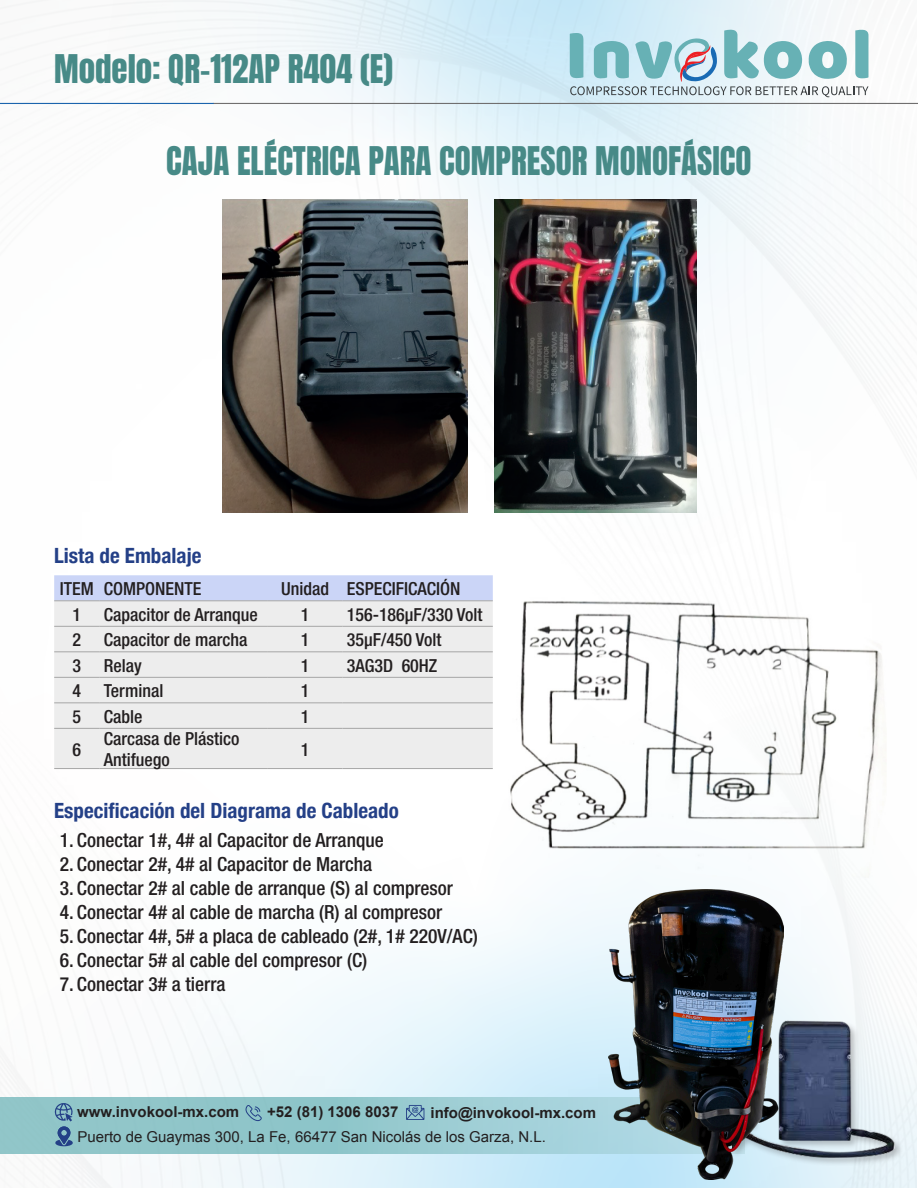
<style>
.page{position:relative;width:918px;height:1188px;background:#fff}
.page>*{position:absolute;margin:0;border:0;box-sizing:border-box;transform-origin:0 0}
.t1{font:33px "Anton";color:#478a87}
.t2{font:700 condensed 21px "Helvetica Neue";color:#244087}
.t3{font:500 condensed 19.5px "Helvetica Neue";color:#231f20}
.t4{font:500 condensed 18px/21.6px "Helvetica Neue";color:#231f20}
.t5{font:700 15px "Arial";color:#231f20}
.t6{font:15px "Arial";color:#231f20}
</style>
<div class="page">
<img style="left:1px;top:0;width:916px;height:1188px">
<svg style="left:570px;top:30px;width:298px;height:67px"></svg>
<hr style="left:213px;top:103px;width:705px;height:1px;background:#706f6f">
<hr style="left:0;top:103px;width:214px;height:1px;background:#1b64ad">
<svg style="left:0;top:1098px;width:609px;height:55px"></svg>
<svg style="left:406px;top:1105px;width:18px;height:15px"></svg>
<svg style="left:246px;top:1105px;width:16px;height:16px"></svg>
<svg style="left:55px;top:1103px;width:18px;height:43px"></svg>
<img style="left:223px;top:200px;width:244px;height:313px">
<img style="left:494px;top:200px;width:203px;height:312px">
<svg style="left:54px;top:575px;width:439px;height:26px"></svg>
<div style="left:54px;top:602px;width:439px;height:166px;background:#ededed"></div>
<hr style="left:54px;top:601px;width:46px;height:1px;background:#a6a6a6">
<hr style="left:100px;top:601px;width:168px;height:1px;background:#a6a6a6">
<hr style="left:268px;top:601px;width:74px;height:1px;background:#a6a6a6">
<hr style="left:342px;top:601px;width:151px;height:1px;background:#a6a6a6">
<hr style="left:54px;top:626px;width:46px;height:1px;background:#a6a6a6">
<hr style="left:100px;top:626px;width:168px;height:1px;background:#a6a6a6">
<hr style="left:268px;top:626px;width:74px;height:1px;background:#a6a6a6">
<hr style="left:342px;top:626px;width:151px;height:1px;background:#a6a6a6">
<hr style="left:54px;top:652px;width:46px;height:1px;background:#a6a6a6">
<hr style="left:100px;top:652px;width:168px;height:1px;background:#a6a6a6">
<hr style="left:268px;top:652px;width:74px;height:1px;background:#a6a6a6">
<hr style="left:342px;top:652px;width:151px;height:1px;background:#a6a6a6">
<hr style="left:54px;top:677px;width:46px;height:1px;background:#a6a6a6">
<hr style="left:100px;top:677px;width:168px;height:1px;background:#a6a6a6">
<hr style="left:268px;top:677px;width:74px;height:1px;background:#a6a6a6">
<hr style="left:342px;top:677px;width:151px;height:1px;background:#a6a6a6">
<hr style="left:54px;top:703px;width:46px;height:1px;background:#a6a6a6">
<hr style="left:100px;top:703px;width:168px;height:1px;background:#a6a6a6">
<hr style="left:268px;top:703px;width:74px;height:1px;background:#a6a6a6">
<hr style="left:342px;top:703px;width:151px;height:1px;background:#a6a6a6">
<hr style="left:54px;top:728px;width:46px;height:1px;background:#a6a6a6">
<hr style="left:100px;top:728px;width:168px;height:1px;background:#a6a6a6">
<hr style="left:268px;top:728px;width:74px;height:1px;background:#a6a6a6">
<hr style="left:342px;top:728px;width:151px;height:1px;background:#a6a6a6">
<hr style="left:54px;top:768px;width:46px;height:1px;background:#a6a6a6">
<hr style="left:100px;top:768px;width:168px;height:1px;background:#a6a6a6">
<hr style="left:268px;top:768px;width:74px;height:1px;background:#a6a6a6">
<hr style="left:342px;top:768px;width:151px;height:1px;background:#a6a6a6">
<img style="left:509px;top:575px;width:378px;height:320px">
<div style="left:731px;top:1019px;width:173px;height:148px;background:#231f20;opacity:.26"></div>
<img style="left:783px;top:920px;width:112px;height:238px">
<img style="left:609px;top:890px;width:174px;height:290px">
<p class="t1" style="left:54px;top:52px;width:340px">Modelo: QR-112AP R404 (E)</p>
<p class="t1" style="left:166px;top:144px;width:587px">CAJA ELÉCTRICA PARA COMPRESOR MONOFÁSICO</p>
<p class="t2" style="left:54px;top:538px;width:149px">Lista de Embalaje</p>
<p class="t4" style="left:60px;top:578px;width:35px">ITEM</p>
<p class="t4" style="left:104px;top:578px;width:99px">COMPONENTE</p>
<p class="t4" style="left:281px;top:578px;width:49px">Unidad</p>
<p class="t4" style="left:347px;top:578px;width:115px">ESPECIFICACIÓN</p>
<p class="t4" style="left:73px;top:603px;width:10px">1</p>
<p class="t4" style="left:104px;top:603px;width:155px">Capacitor de Arranque</p>
<p class="t4" style="left:301px;top:603px;width:10px">1</p>
<p class="t4" style="left:347px;top:603px;width:137px">156-186μF/330 Volt</p>
<p class="t4" style="left:73px;top:629px;width:10px">2</p>
<p class="t4" style="left:104px;top:629px;width:145px">Capacitor de marcha</p>
<p class="t4" style="left:301px;top:629px;width:10px">1</p>
<p class="t4" style="left:347px;top:629px;width:96px">35μF/450 Volt</p>
<p class="t4" style="left:73px;top:654px;width:10px">3</p>
<p class="t4" style="left:104px;top:654px;width:39px">Relay</p>
<p class="t4" style="left:301px;top:654px;width:10px">1</p>
<p class="t4" style="left:347px;top:654px;width:92px">3AG3D 60HZ</p>
<p class="t4" style="left:73px;top:680px;width:10px">4</p>
<p class="t4" style="left:104px;top:680px;width:61px">Terminal</p>
<p class="t4" style="left:301px;top:680px;width:10px">1</p>
<p class="t4" style="left:73px;top:705px;width:10px">5</p>
<p class="t4" style="left:104px;top:705px;width:40px">Cable</p>
<p class="t4" style="left:301px;top:705px;width:10px">1</p>
<p class="t4" style="left:73px;top:738px;width:10px">6</p>
<p class="t4" style="left:104px;top:727px;width:137px">Carcasa de Plástico<br>Antifuego</p>
<p class="t4" style="left:301px;top:738px;width:10px">1</p>
<p class="t2" style="left:54px;top:793px;width:346px">Especificación del Diagrama de Cableado</p>
<p class="t3" style="left:60px;top:829px;width:325px">1. Conectar 1#, 4# al Capacitor de Arranque</p>
<p class="t3" style="left:60px;top:853px;width:314px">2. Conectar 2#, 4# al Capacitor de Marcha</p>
<p class="t3" style="left:60px;top:877px;width:395px">3. Conectar 2# al cable de arranque (S) al compresor</p>
<p class="t3" style="left:60px;top:901px;width:384px">4. Conectar 4# al cable de marcha (R) al compresor</p>
<p class="t3" style="left:60px;top:925px;width:420px">5. Conectar 4#, 5# a placa de cableado (2#, 1# 220V/AC)</p>
<p class="t3" style="left:60px;top:949px;width:309px">6. Conectar 5# al cable del compresor (C)</p>
<p class="t3" style="left:60px;top:973px;width:167px">7. Conectar 3# a tierra</p>
<p class="t5" style="left:77px;top:1102px;width:163px">www.invokool-mx.com</p>
<p class="t5" style="left:267px;top:1102px;width:133px">+52 (81) 1306 8037</p>
<p class="t5" style="left:431px;top:1103px;width:167px">info@invokool-mx.com</p>
<p class="t6" style="left:77px;top:1126px;width:470px">Puerto de Guaymas 300, La Fe, 66477 San Nicolás de los Garza, N.L.</p>
</div>
